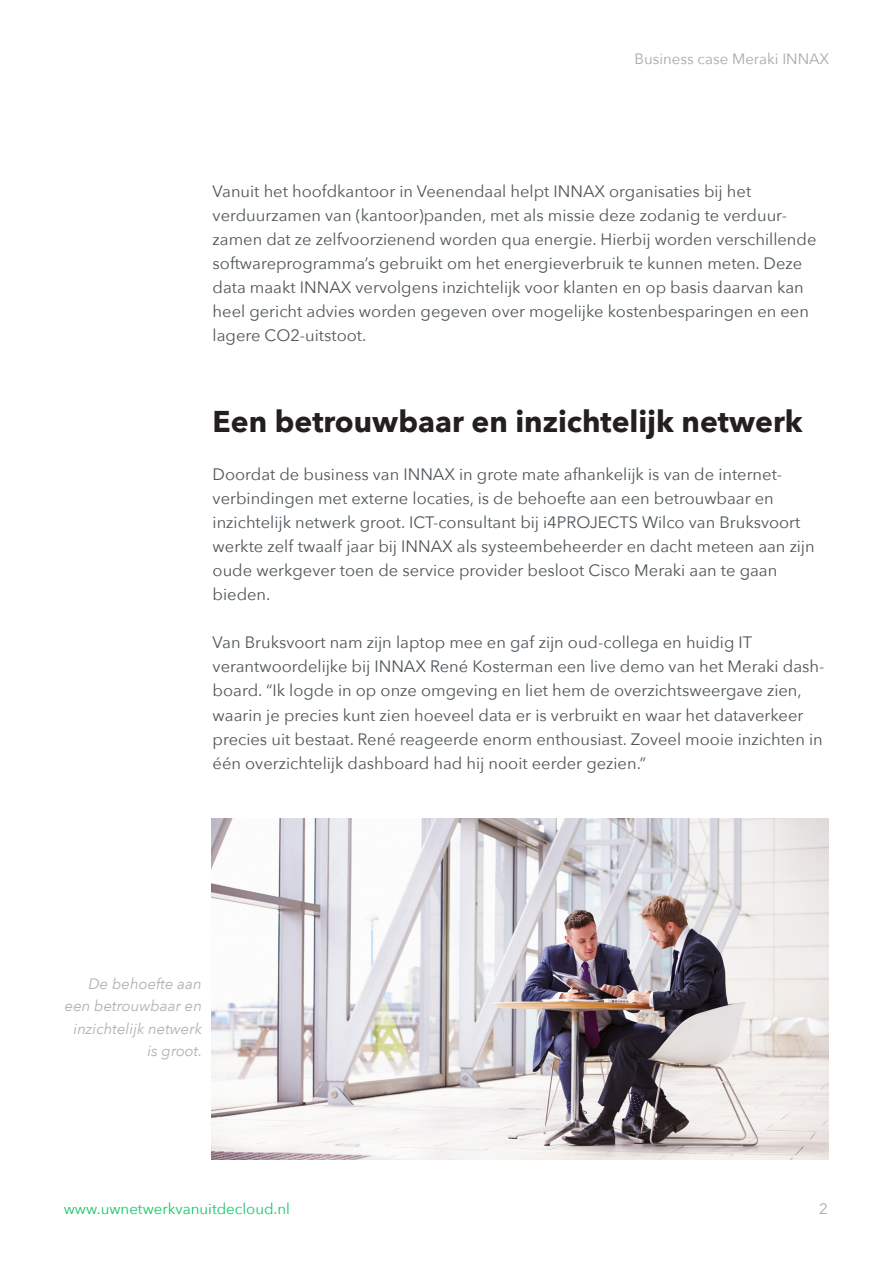
<style>
.page{position:relative;width:893px;height:1263px;background:#fff}
.page>*{position:absolute;margin:0;border:0;box-sizing:border-box;transform-origin:0 0}
.t1{font:700 30px "Avenir Next";color:#231f20}
.t2{font:16.5px/24px "Avenir Next";color:#4e5559}
.t3{font:italic 15px/22.5px "Avenir Next";color:#aeb2b5;text-align:right}
.t4{font:15px "Avenir Next";color:#14c766}
.t5{font:15px "Avenir Next";color:#a8a9ad}
</style>
<div class="page">
<img style="left:212px;top:819px;width:616px;height:340px">
<p class="t5" style="left:634px;top:46px;width:196px">Business case Meraki INNAX</p>
<p class="t2" style="left:213px;top:179px;width:605px">Vanuit het hoofdkantoor in Veenendaal helpt INNAX organisaties bij het verduurzamen van (kantoor)panden, met als missie deze zodanig te verduur&shy;zamen dat ze zelfvoorzienend worden qua energie. Hierbij worden verschillende softwareprogramma’s gebruikt om het energieverbruik te kunnen meten. Deze data maakt INNAX vervolgens inzichtelijk voor klanten en op basis daarvan kan heel gericht advies worden gegeven over mogelijke kostenbesparingen en een lagere CO2-uitstoot.</p>
<p class="t1" style="left:213px;top:396px;width:592px">Een betrouwbaar en inzichtelijk netwerk</p>
<p class="t2" style="left:213px;top:462px;width:604px">Doordat de business van INNAX in grote mate afhankelijk is van de internet&shy;verbindingen met externe locaties, is de behoefte aan een betrouwbaar en inzichtelijk netwerk groot. ICT-consultant bij i4PROJECTS Wilco van Bruksvoort werkte zelf twaalf jaar bij INNAX als systeembeheerder en dacht meteen aan zijn oude werkgever toen de service provider besloot Cisco Meraki aan te gaan bieden.</p>
<p class="t2" style="left:213px;top:630px;width:613px">Van Bruksvoort nam zijn laptop mee en gaf zijn oud-collega en huidig IT verantwoordelijke bij INNAX René Kosterman een live demo van het Meraki dash&shy;board. “Ik logde in op onze omgeving en liet hem de overzichtsweergave zien, waarin je precies kunt zien hoeveel data er is verbruikt en waar het dataverkeer precies uit bestaat. René reageerde enorm enthousiast. Zoveel mooie inzichten in één overzichtelijk dashboard had hij nooit eerder gezien.”</p>
<p class="t3" style="left:65px;top:972px;width:139px">De behoefte aan een betrouwbaar en inzichtelijk netwerk is groot.</p>
<p class="t4" style="left:64px;top:1196px;width:228px">www.uwnetwerkvanuitdecloud.nl</p>
<p class="t5" style="left:819px;top:1196px;width:10px">2</p>
</div>
